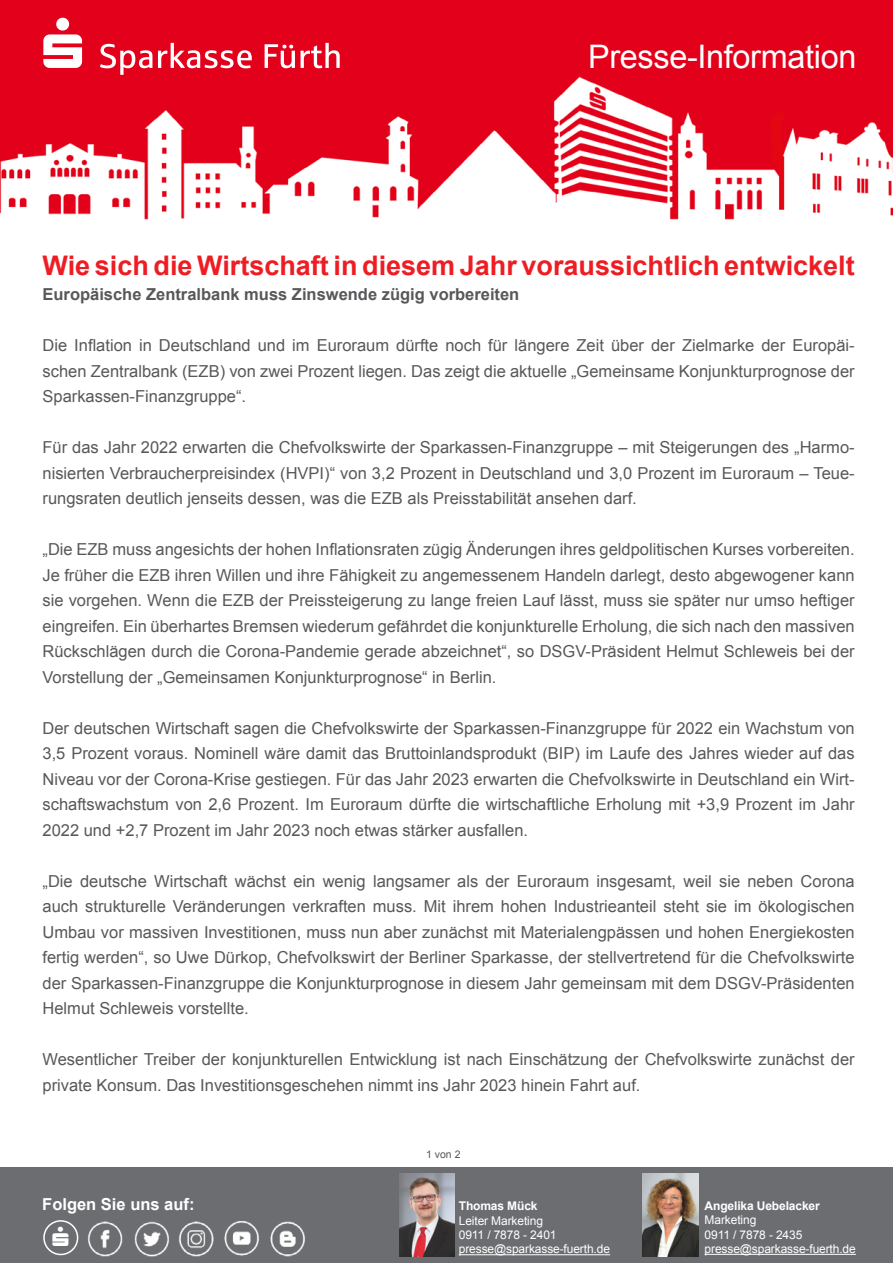
<style>
.page{position:relative;width:893px;height:1263px;background:#fff}
.page>*{position:absolute;margin:0;border:0;box-sizing:border-box;transform-origin:0 0}
.t1{font:32.4px "Arial";letter-spacing:-.01em;color:#fff}
.t2{font:700 27px "Arial";color:#ee1d23}
.t3{font:19.05px "Sparkasse Logo Regular";color:#fff}
.t4{font:16.5px/25.5px "Arial";color:#57585a;text-align:justify}
.t5{font:700 16.5px "Arial";color:#57585a}
.t6{font:700 16.5px "Arial";color:#fff}
.t7{font:12px/14.4px "Arial";letter-spacing:-.01em;color:#fff}
.t8{font:700 12px "Arial";letter-spacing:-.01em;color:#fff}
.t9{font:10.5px "Arial";color:#57585a}
</style>
<div class="page">
<img style="left:0;top:0;width:893px;height:220px">
<div style="left:0;top:1167px;width:893px;height:96px;background:#6c6d70"></div>
<img style="left:399px;top:1174px;width:56px;height:82px">
<img style="left:643px;top:1174px;width:55px;height:82px">
<hr style="left:459px;top:1254px;width:151px;height:1px;background:#fff">
<hr style="left:705px;top:1254px;width:151px;height:1px;background:#fff">
<img style="left:87px;top:1221px;width:36px;height:36px">
<img style="left:134px;top:1221px;width:35px;height:36px">
<img style="left:179px;top:1221px;width:35px;height:36px">
<img style="left:224px;top:1221px;width:35px;height:35px">
<img style="left:270px;top:1221px;width:35px;height:36px">
<div style="left:43px;top:1220px;width:35px;height:35px;border:2px solid #fff;border-radius:50%"></div>
<svg style="left:43px;top:18px;width:297px;height:57px;background:#e72d43"></svg>
<h1 class="t1" style="left:588px;top:36px;width:270px">Presse-Information</h1>
<h2 class="t2" style="left:43px;top:247px;width:814px">Wie sich die Wirtschaft in diesem Jahr voraussichtlich entwickelt</h2>
<p class="t5" style="left:43px;top:283px;width:478px">Europäische Zentralbank muss Zinswende zügig vorbereiten</p>
<p class="t4" style="left:43px;top:333px;width:814px">Die Inflation in Deutschland und im Euroraum dürfte noch für längere Zeit über der Zielmarke der Europäi&shy;schen Zentralbank (EZB) von zwei Prozent liegen. Das zeigt die aktuelle „Gemeinsame Konjunkturprognose der Sparkassen-Finanzgruppe“.</p>
<p class="t4" style="left:43px;top:435px;width:814px">Für das Jahr 2022 erwarten die Chefvolkswirte der Sparkassen-Finanzgruppe – mit Steigerungen des „Harmo&shy;nisierten Verbraucherpreisindex (HVPI)“ von 3,2 Prozent in Deutschland und 3,0 Prozent im Euroraum – Teue&shy;rungsraten deutlich jenseits dessen, was die EZB als Preisstabilität ansehen darf.</p>
<p class="t4" style="left:43px;top:537px;width:814px">„Die EZB muss angesichts der hohen Inflationsraten zügig Änderungen ihres geldpolitischen Kurses vorbereiten.<br>Je früher die EZB ihren Willen und ihre Fähigkeit zu angemessenem Handeln darlegt, desto abgewogener kann sie vorgehen. Wenn die EZB der Preissteigerung zu lange freien Lauf lässt, muss sie später nur umso heftiger eingreifen. Ein überhartes Bremsen wiederum gefährdet die konjunkturelle Erholung, die sich nach den massiven Rückschlägen durch die Corona-Pandemie gerade abzeichnet“, so DSGV-Präsident Helmut Schleweis bei der Vorstellung der „Gemeinsamen Konjunkturprognose“ in Berlin.</p>
<p class="t4" style="left:43px;top:715px;width:814px">Der deutschen Wirtschaft sagen die Chefvolkswirte der Sparkassen-Finanzgruppe für 2022 ein Wachstum von 3,5 Prozent voraus. Nominell wäre damit das Bruttoinlandsprodukt (BIP) im Laufe des Jahres wieder auf das Niveau vor der Corona-Krise gestiegen. Für das Jahr 2023 erwarten die Chefvolkswirte in Deutschland ein Wirt&shy;schaftswachstum von 2,6 Prozent. Im Euroraum dürfte die wirtschaftliche Erholung mit +3,9 Prozent im Jahr 2022 und +2,7 Prozent im Jahr 2023 noch etwas stärker ausfallen.</p>
<p class="t4" style="left:43px;top:868px;width:814px">„Die deutsche Wirtschaft wächst ein wenig langsamer als der Euroraum insgesamt, weil sie neben Corona auch strukturelle Veränderungen verkraften muss. Mit ihrem hohen Industrieanteil steht sie im ökologischen Umbau vor massiven Investitionen, muss nun aber zunächst mit Materialengpässen und hohen Energiekosten fertig werden“, so Uwe Dürkop, Chefvolkswirt der Berliner Sparkasse, der stellvertretend für die Chefvolkswirte der Sparkassen-Finanzgruppe die Konjunkturprognose in diesem Jahr gemeinsam mit dem DSGV-Präsidenten Helmut Schleweis vorstellte.</p>
<p class="t4" style="left:43px;top:1047px;width:814px">Wesentlicher Treiber der konjunkturellen Entwicklung ist nach Einschätzung der Chefvolkswirte zunächst der private Konsum. Das Investitionsgeschehen nimmt ins Jahr 2023 hinein Fahrt auf.</p>
<p class="t6" style="left:42px;top:1193px;width:154px">Folgen Sie uns auf:</p>
<p class="t3" style="left:52px;top:1228px;width:18px">s</p>
<p class="t9" style="left:426px;top:1147px;width:36px">1 von 2</p>
<p class="t8" style="left:459px;top:1198px;width:80px">Thomas Mück</p>
<p class="t7" style="left:459px;top:1213px;width:153px">Leiter Marketing<br>0911 / 7878 - 2401 presse@sparkasse-fuerth.de</p>
<p class="t8" style="left:705px;top:1197px;width:117px">Angelika Uebelacker</p>
<p class="t7" style="left:705px;top:1213px;width:153px">Marketing<br>0911 / 7878 - 2435 presse@sparkasse-fuerth.de</p>
</div>
